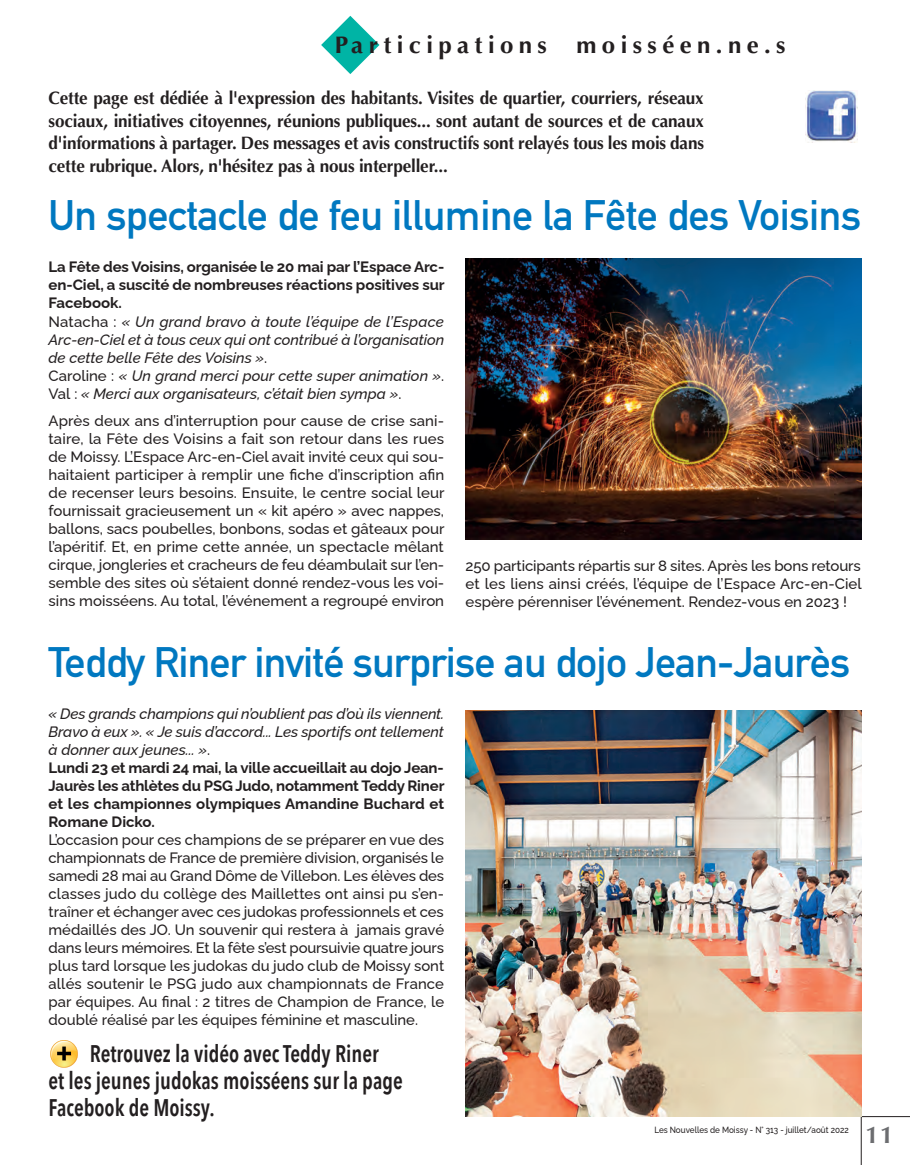
<style>
.page{position:relative;width:910px;height:1165px;background:#fff}
.page>*{position:absolute;margin:0;border:0;box-sizing:border-box;transform-origin:0 0}
.t1{font:700 42px "DIN Alternate";letter-spacing:-.02em;color:#0078c0}
.t2{font:25.05px "Myriad Pro";color:#0097cf}
.t3{font:600 24px/27px "Avenir Next Condensed";color:#231f20;scale:.9 1}
.t4{font:700 24px "Optima";letter-spacing:.225em;color:#231f20}
.t5{font:700 24px "Optima";color:#6c6d70}
.t6{font:700 18px/22.5px "Optima";letter-spacing:-.01em;color:#231f20;text-align:justify;scale:.95 1}
.t7{font:500 15px/18px "Raleway";color:#231f20;text-align:justify}
.t8{font:italic 500 15px/18px "Raleway";color:#231f20}
.t9{font:700 15px/18px "Raleway";letter-spacing:-.01em;color:#231f20}
.t10{font:500 9px "Raleway";color:#231f20;scale:.9 1}
.s1{font-weight:700;font-style:normal}
.s2{font-style:normal}
.s3{font-weight:500;font-style:italic}
.s4{font-weight:500}
</style>
<div class="page">
<svg style="left:321px;top:16px;width:58px;height:58px"></svg>
<img style="left:465px;top:258px;width:395px;height:282px">
<img style="left:805px;top:90px;width:52px;height:53px">
<img style="left:465px;top:710px;width:395px;height:406px">
<svg style="left:50px;top:1040px;width:28px;height:27px"></svg>
<svg style="left:860px;top:1116px;width:50px;height:49px"></svg>
<h3 class="t4" style="left:334px;top:31px;width:452px">Participations moisséen.ne.s</h3>
<p class="t6" style="left:49px;top:87px;width:691px">Cette page est dédiée à l'expression des habitants. Visites de quartier, courriers, réseaux sociaux, initiatives citoyennes, réunions publiques... sont autant de sources et de canaux d'informations à partager. Des messages et avis constructifs sont relayés tous les mois dans cette rubrique. Alors, n'hésitez pas à nous interpeller...</p>
<h1 class="t1" style="left:49px;top:183px;width:813px">Un spectacle de feu illumine la Fête des Voisins</h1>
<p class="t8" style="left:49px;top:256px;width:397px"><span class="s1">La Fête des Voisins, organisée le 20 mai par l’Espace Arc&shy;en-Ciel, a suscité de nombreuses réactions positives sur Facebook.<br></span><span class="s2">Natacha :</span> « Un grand bravo à toute l’équipe de l’Espace Arc-en-Ciel et à tous ceux qui ont contribué à l’organisation de cette belle Fête des Voisins »<span class="s2">.<br>Caroline :</span> « Un grand merci pour cette super animation »<span class="s2">.<br>Val :</span> « Merci aux organisateurs, c’était bien sympa »<span class="s2">.</span></p>
<p class="t7" style="left:49px;top:409px;width:397px">Après deux ans d’interruption pour cause de crise sani&shy;taire, la Fête des Voisins a fait son retour dans les rues de Moissy. L’Espace Arc-en-Ciel avait invité ceux qui sou&shy;haitaient participer à remplir une fiche d’inscription afin de recenser leurs besoins. Ensuite, le centre social leur fournissait gracieusement un « kit apéro » avec nappes, ballons, sacs poubelles, bonbons, sodas et gâteaux pour l’apéritif. Et, en prime cette année, un spectacle mêlant cirque, jongleries et cracheurs de feu déambulait sur l’en&shy;semble des sites où s’étaient donné rendez-vous les voi&shy;sins moisséens. Au total, l’événement a regroupé environ</p>
<p class="t7" style="left:465px;top:554px;width:397px">250 participants répartis sur 8 sites. Après les bons retours et les liens ainsi créés, l’équipe de l’Espace Arc-en-Ciel espère pérenniser l’événement. Rendez-vous en 2023 !</p>
<h1 class="t1" style="left:49px;top:630px;width:802px">Teddy Riner invité surprise au dojo Jean-Jaurès</h1>
<p class="t9" style="left:49px;top:702px;width:397px"><span class="s3">« Des grands champions qui n’oublient pas d’où ils viennent.<br>Bravo à eux ». « Je suis d’accord... Les sportifs ont tellement à donner aux jeunes... »</span><span class="s4">.<br></span>Lundi 23 et mardi 24 mai, la ville accueillait au dojo Jean-Jaurès les athlètes du PSG Judo, notamment Teddy Riner et les championnes olympiques Amandine Buchard et Romane Dicko.</p>
<p class="t7" style="left:49px;top:828px;width:397px">L’occasion pour ces champions de se préparer en vue des championnats de France de première division, organisés le samedi 28 mai au Grand Dôme de Villebon. Les élèves des classes judo du collège des Maillettes ont ainsi pu s’en&shy;traîner et échanger avec ces judokas professionnels et ces médaillés des JO. Un souvenir qui restera à jamais gravé dans leurs mémoires. Et la fête s’est poursuivie quatre jours plus tard lorsque les judokas du judo club de Moissy sont allés soutenir le PSG judo aux championnats de France par équipes. Au final : 2 titres de Champion de France, le doublé réalisé par les équipes féminine et masculine.</p>
<h3 class="t3" style="left:48px;top:1039px;width:395px;text-indent:41px">Retrouvez la vidéo avec Teddy Riner<br>et les jeunes judokas moisséens sur la page<br>Facebook de Moissy.</h3>
<h2 class="t2" style="left:57px;top:1077px;width:17px">+</h2>
<p class="t10" style="left:654px;top:1122px;width:217px">Les Nouvelles de Moissy - N° 313 - juillet/août 2022</p>
<h3 class="t5" style="left:865px;top:1120px;width:29px">11</h3>
</div>
